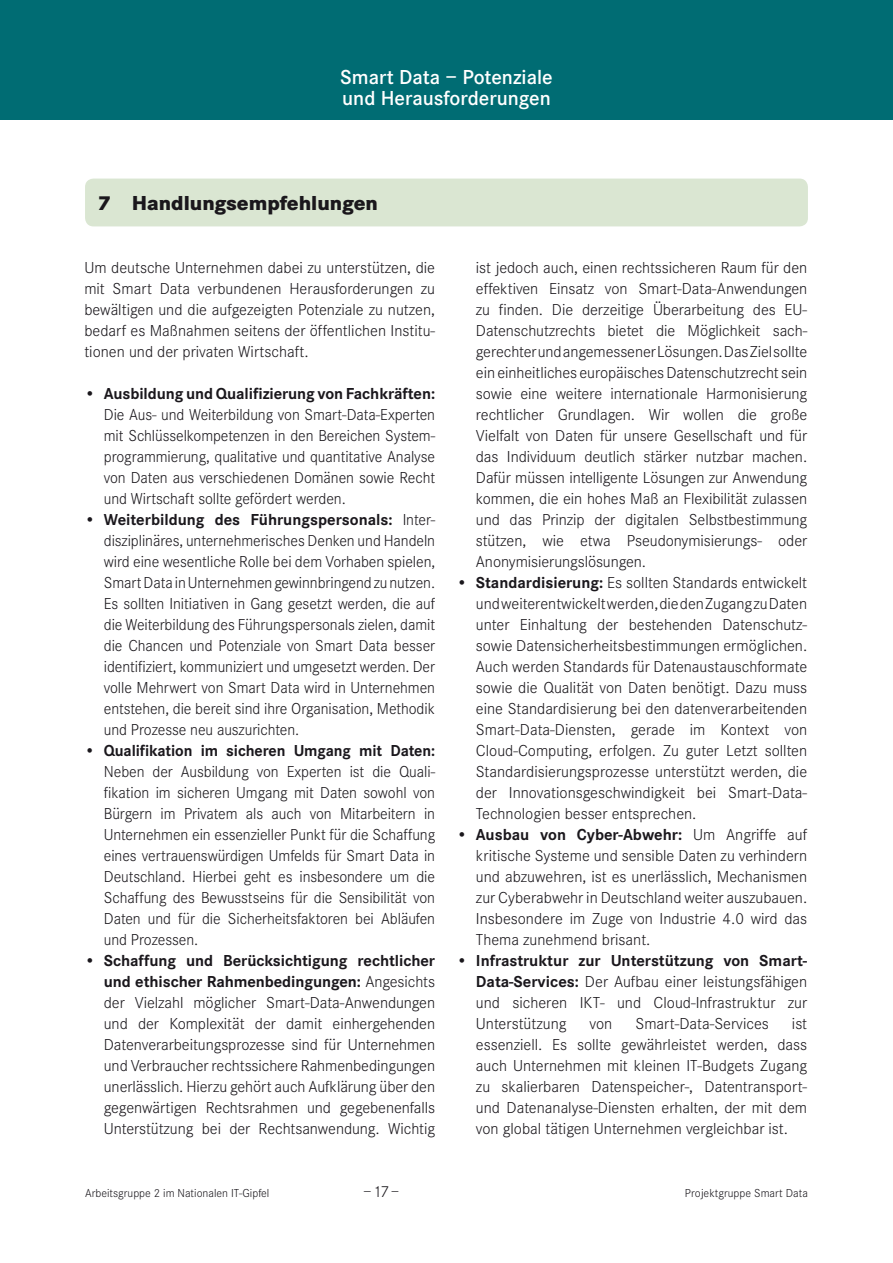
<style>
.page{position:relative;width:893px;height:1263px;background:#fff}
.page>*{position:absolute;margin:0;border:0;box-sizing:border-box;transform-origin:0 0}
.t1{font:600 21px/21px "Corporate S";color:#fff}
.t2{font:800 21px "Corporate S";color:#1a171c}
.t3{font:300 16.5px/21px "Corporate S";letter-spacing:-.005em;color:#1a171c;text-align:justify}
.t4{font:300 12px "Corporate S";color:#1a171c}
.s1{font-weight:700}
</style>
<div class="page">
<div style="left:0;top:0;width:893px;height:120px;background:#006c73"></div>
<div style="left:85px;top:179px;width:723px;height:47px;background:#dae6d2;border-radius:9px"></div>
<p class="t1" style="left:340px;top:67px;width:214px">Smart Data – Potenziale und Herausforderungen</p>
<p class="t2" style="left:98px;top:190px;width:282px">7 Handlungsempfehlungen</p>
<p class="t3" style="left:84px;top:258px;width:352px">Um deutsche Unternehmen dabei zu unterstützen, die mit Smart Data verbundenen Herausforderungen zu bewältigen und die aufgezeigten Potenziale zu nutzen, bedarf es Maßnahmen seitens der öffentlichen Institu&shy;tionen und der privaten Wirtschaft.</p>
<p class="t3" style="left:104px;top:384px;width:333px;text-indent:-19px">• <span class="s1">Ausbildung und Qualifizierung von Fachkräften:<br></span>Die Aus- und Weiterbildung von Smart-Data-Experten mit Schlüsselkompetenzen in den Bereichen System&shy;programmierung, qualitative und quantitative Analyse von Daten aus verschiedenen Domänen sowie Recht und Wirtschaft sollte gefördert werden.</p>
<p class="t3" style="left:104px;top:509px;width:333px;text-indent:-20px">• <span class="s1">Weiterbildung des Führungspersonals:</span> Inter&shy;disziplinäres, unternehmerisches Denken und Handeln wird eine wesentliche Rolle bei dem Vorhaben spielen, Smart Data in Unternehmen gewinnbringend zu nutzen.<br>Es sollten Initiativen in Gang gesetzt werden, die auf die Weiterbildung des Führungspersonals zielen, damit die Chancen und Potenziale von Smart Data besser identifiziert, kommuniziert und umgesetzt werden. Der volle Mehrwert von Smart Data wird in Unternehmen entstehen, die bereit sind ihre Organisation, Methodik und Prozesse neu auszurichten.</p>
<p class="t3" style="left:104px;top:740px;width:333px;text-indent:-19px">• <span class="s1">Qualifikation im sicheren Umgang mit Daten:<br></span>Neben der Ausbildung von Experten ist die Quali&shy;fikation im sicheren Umgang mit Daten sowohl von Bürgern im Privatem als auch von Mitarbeitern in Unternehmen ein essenzieller Punkt für die Schaffung eines vertrauenswürdigen Umfelds für Smart Data in Deutschland. Hierbei geht es insbesondere um die Schaffung des Bewusstseins für die Sensibilität von Daten und für die Sicherheitsfaktoren bei Abläufen und Prozessen.</p>
<p class="t3" style="left:104px;top:950px;width:333px;text-indent:-20px">• <span class="s1">Schaffung und Berücksichtigung rechtlicher und ethischer Rahmenbedingungen:</span> Angesichts der Vielzahl möglicher Smart-Data-Anwendungen und der Komplexität der damit einhergehenden Datenverarbeitungsprozesse sind für Unternehmen und Verbraucher rechtssichere Rahmenbedingungen unerlässlich. Hierzu gehört auch Aufklärung über den gegenwärtigen Rechtsrahmen und gegebenenfalls Unterstützung bei der Rechtsanwendung. Wichtig</p>
<p class="t3" style="left:476px;top:257px;width:333px">ist jedoch auch, einen rechtssicheren Raum für den effektiven Einsatz von Smart-Data-Anwendungen zu finden. Die derzeitige Überarbeitung des EU-Datenschutzrechts bietet die Möglichkeit sach&shy;gerechter und angemessener Lösungen. Das Ziel sollte ein einheitliches europäisches Datenschutzrecht sein sowie eine weitere internationale Harmonisierung rechtlicher Grundlagen. Wir wollen die große Vielfalt von Daten für unsere Gesellschaft und für das Individuum deutlich stärker nutzbar machen.<br>Dafür müssen intelligente Lösungen zur Anwendung kommen, die ein hohes Maß an Flexibilität zulassen und das Prinzip der digitalen Selbstbestimmung stützen, wie etwa Pseudonymisierungs- oder Anonymisierungslösungen.</p>
<p class="t3" style="left:476px;top:572px;width:333px;text-indent:-20px">• <span class="s1">Standardisierung:</span> Es sollten Standards entwickelt und weiterentwickelt werden, die den Zugang zu Daten unter Einhaltung der bestehenden Datenschutz&shy;sowie Datensicherheitsbestimmungen ermöglichen.<br>Auch werden Standards für Datenaustauschformate sowie die Qualität von Daten benötigt. Dazu muss eine Standardisierung bei den datenverarbeitenden Smart-Data-Diensten, gerade im Kontext von Cloud-Computing, erfolgen. Zu guter Letzt sollten Standardisierungsprozesse unterstützt werden, die der Innovationsgeschwindigkeit bei Smart-Data-Technologien besser entsprechen.</p>
<p class="t3" style="left:476px;top:824px;width:333px;text-indent:-20px">• <span class="s1">Ausbau von Cyber-Abwehr:</span> Um Angriffe auf kritische Systeme und sensible Daten zu verhindern und abzuwehren, ist es unerlässlich, Mechanismen zur Cyberabwehr in Deutschland weiter auszubauen.<br>Insbesondere im Zuge von Industrie 4.0 wird das Thema zunehmend brisant.</p>
<p class="t3" style="left:476px;top:950px;width:333px;text-indent:-20px">• <span class="s1">Infrastruktur zur Unterstützung von Smart-Data-Services:</span> Der Aufbau einer leistungsfähigen und sicheren IKT- und Cloud-Infrastruktur zur Unterstützung</p>
<p class="t3" style="left:590px;top:1013px;width:24px">von</p>
<p class="t3" style="left:635px;top:1013px;width:135px">Smart-Data-Services</p>
<p class="t3" style="left:476px;top:1013px;width:333px;text-indent:316px">ist essenziell. Es sollte gewährleistet werden, dass auch Unternehmen mit kleinen IT-Budgets Zugang zu skalierbaren Datenspeicher-, Datentransport&shy;und Datenanalyse-Diensten erhalten, der mit dem von global tätigen Unternehmen vergleichbar ist.</p>
<p class="t4" style="left:85px;top:1186px;width:186px">Arbeitsgruppe 2 im Nationalen IT-Gipfel</p>
<p class="t3" style="left:363px;top:1181px;width:38px">–17–</p>
<p class="t4" style="left:685px;top:1186px;width:125px">Projektgruppe Smart Data</p>
</div>
